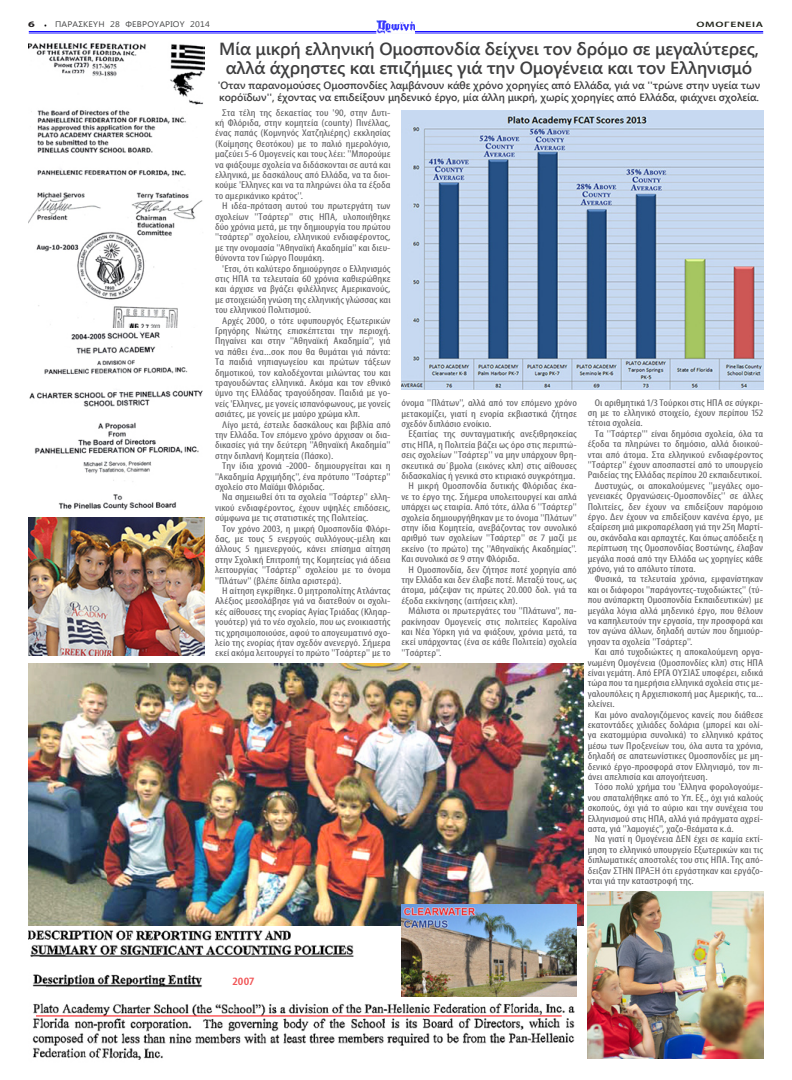
<style>
.page{position:relative;width:792px;height:1080px;background:#fff}
.page>*{position:absolute;margin:0;border:0;box-sizing:border-box;transform-origin:0 0}
.t1{font:600 17.5px "Segoe UI";letter-spacing:-.01em;color:#3e3e3f}
.t2{font:600 condensed 11.3px "Myriad Pro";color:#f15657;scale:1.2 1}
.t3{font:600 10.5px "Segoe UI";letter-spacing:-.005em;color:#3e3e3f}
.t4{font:condensed 9.9px/10.4px "Myriad Pro";letter-spacing:.005em;color:#5f5f62;text-align:justify;scale:1.2 1}
.t5{font:8.1px "Segoe UI";letter-spacing:.025em;color:#454647;scale:1.09 1}
.t6{font:600 7.9px "Myriad Pro";letter-spacing:.06em;color:#1f231a;scale:1.47 1}
.s1{font-family:"Myriad Pro";font-weight:700;font-size:8.5px;color:#231f20}
.s2{font-family:"Arial";font-weight:700;font-size:7.2px;color:#000003}
</style>
<div class="page">
<hr style="left:29px;top:31px;width:734px;height:1px;background:#150dff">
<hr style="left:29px;top:33px;width:734px;height:1px;background:#150dff">
<img style="left:377px;top:20px;width:37px;height:13px">
<img style="left:29px;top:331px;width:174px;height:179px">
<img style="left:29px;top:43px;width:175px;height:285px">
<img style="left:401px;top:110px;width:362px;height:279px">
<img style="left:29px;top:930px;width:546px;height:130px">
<img style="left:588px;top:891px;width:175px;height:167px">
<img style="left:29px;top:664px;width:554px;height:261px">
<img style="left:401px;top:904px;width:176px;height:93px">
<img style="left:29px;top:517px;width:175px;height:138px">
<hr style="left:36px;top:1015px;width:526px;height:1px;background:#fa070b">
<p class="t5" style="left:28px;top:19px;width:168px"><span class="s1">6</span> <span class="s2">•</span> ΠΑΡΑΣΚΕΥΗ 28 ΦΕΒΡΟΥΑΡΙΟΥ 2014</p>
<p class="t6" style="left:696px;top:19px;width:47px">ΟΜΟΓΕΝΕΙΑ</p>
<p class="t1" style="left:219px;top:36px;width:541px">Μία μικρή ελληνική Ομοσπονδία δείχνει τον δρόμο σε μεγαλύτερες,</p>
<p class="t1" style="left:226px;top:55px;width:528px">αλλά άχρηστες και επιζήμιες γιά την Ομογένεια και τον Ελληνισμό</p>
<p class="t3" style="left:218px;top:78px;width:544px">'Οταν παρανομούσες Ομοσπονδίες λαμβάνουν κάθε χρόνο χορηγίες από Ελλάδα, γιά να ''τρώνε στην υγεία των</p>
<p class="t3" style="left:219px;top:90px;width:542px">κορόϊδων'', έχοντας να επιδείξουν μηδενικό έργο, μία άλλη μικρή, χωρίς χορηγίες από Ελλάδα, φιάχνει σχολεία.</p>
<p class="t4" style="left:215px;top:107px;width:148px;text-indent:7px">Στα τέλη της δεκαετίας του '90, στην Δυτι&shy;κή Φλόριδα, στην κομητεία (county) Πινέλλας, ένας παπάς (Κομνηνός Χατζηλιέρης) εκκλησίας (Κοίμησης Θεοτόκου) με το παλιό ημερολόγιο, μαζεύει 5-6 Ομογενείς και τους λέει: ''Μπορούμε να φιάξουμε σχολεία να διδάσκονται σε αυτά και ελληνικά, με δασκάλους από Ελλάδα, να τα διοι&shy;κούμε 'Ελληνες και να τα πληρώνει όλα τα έξοδα το αμερικάνικο κράτος''.</p>
<p class="t4" style="left:215px;top:201px;width:148px;text-indent:7px">Η ιδέα-πρόταση αυτού του πρωτεργάτη των σχολείων ''Τσάρτερ'' στις ΗΠΑ, υλοποιήθηκε δύο χρόνια μετά, με την δημιουργία του πρώτου ''τσάρτερ'' σχολείου, ελληνικού ενδιαφέροντος, με την ονομασία ''Αθηναϊκή Ακαδημία'' και διευ&shy;θύνοντα τον Γιώργο Πουμάκη.</p>
<p class="t4" style="left:215px;top:263px;width:148px;text-indent:7px">'Ετσι, ότι καλύτερο δημιούργησε ο Ελληνισμός στις ΗΠΑ τα τελευταία 60 χρόνια καθιερώθηκε και άρχισε να βγάζει φιλέλληνες Αμερικανούς, με στοιχειώδη γνώση της ελληνικής γλώσσας και του ελληνικού Πολιτισμού.</p>
<p class="t4" style="left:215px;top:315px;width:148px;text-indent:7px">Αρχές 2000, ο τότε υφυπουργός Εξωτερικών Γρηγόρης Νιώτης επισκέπτεται την περιοχή.<br>Πηγαίνει και στην ''Αθηναϊκή Ακαδημία'', γιά να πάθει ένα...σοκ που θα θυμάται γιά πάντα:<br>Τα παιδιά νηπιαγωγείου και πρώτων τάξεων δημοτικού, τον καλοδέχονται μιλώντας του και τραγουδώντας ελληνικά. Ακόμα και τον εθνικό ύμνο της Ελλάδας τραγούδησαν. Παιδιά με γο&shy;νείς 'Ελληνες, με γονείς ισπανόφωνους, με γονείς ασιάτες, με γονείς με μαύρο χρώμα κλπ.</p>
<p class="t4" style="left:215px;top:419px;width:148px;text-indent:7px">Λίγο μετά, έστειλε δασκάλους και βιβλία από την Ελλάδα. Τον επόμενο χρόνο άρχισαν οι δια&shy;δικασίες γιά την δεύτερη ''Αθηναϊκή Ακαδημία'' στην διπλανή Κομητεία (Πάσκο).</p>
<p class="t4" style="left:215px;top:461px;width:148px;text-indent:7px">Την ίδια χρονιά -2000- δημιουργείται και η ''Ακαδημία Αρχιμήδης'', ένα πρότυπο ''Τσάρτερ'' σχολείο στο Μαϊάμι Φλόριδας.</p>
<p class="t4" style="left:215px;top:492px;width:148px;text-indent:7px">Να σημειωθεί ότι τα σχολεία ''Τσάρτερ'' ελλη&shy;νικού ενδιαφέροντος, έχουν υψηλές επιδόσεις, σύμφωνα με τις στατιστικές της Πολιτείας.</p>
<p class="t4" style="left:215px;top:523px;width:148px;text-indent:7px">Τον χρόνο 2003, η μικρή Ομοσπονδία Φλόρι&shy;δας, με τους 5 ενεργούς συλλόγους-μέλη και άλλους 5 ημιενεργούς, κάνει επίσημα αίτηση στην Σχολική Επιτροπή της Κομητείας γιά άδεια λειτουργίας ''Τσάρτερ'' σχολείου με το όνομα ''Πλάτων'' (βλέπε δίπλα αριστερά).</p>
<p class="t4" style="left:215px;top:585px;width:148px;text-indent:7px">Η αίτηση εγκρίθηκε. Ο μητροπολίτης Ατλάντας Αλέξιος μεσολάβησε γιά να διατεθούν οι σχολι&shy;κές αίθουσες της ενορίας Αγίας Τριάδας (Κληαρ&shy;γουότερ) γιά το νέο σχολείο, που ως ενοικιαστής τις χρησιμοποιούσε, αφού το απογευματινό σχο&shy;λείο της ενορίας ήταν σχεδόν ανενεργό. Σήμερα εκεί ακόμα λειτουργεί το πρώτο ''Τσάρτερ'' με το</p>
<p class="t4" style="left:588px;top:397px;width:148px;text-indent:7px">Οι αριθμητικά 1/3 Τούρκοι στις ΗΠΑ σε σύγκρι&shy;ση με το ελληνικό στοιχείο, έχουν περίπου 152 τέτοια σχολεία.</p>
<p class="t4" style="left:588px;top:428px;width:148px;text-indent:7px">Τα ''Τσάρτερ''' είναι δημόσια σχολεία, όλα τα έξοδα τα πληρώνει το δημόσιο, αλλά διοικού&shy;νται από άτομα. Στα ελληνικού ενδιαφέροντος ''Τσάρτερ'' έχουν αποσπαστεί από το υπουργείο Pαιδείας της Ελλάδας περίπου 20 εκπαιδευτικοί.</p>
<p class="t4" style="left:588px;top:480px;width:148px;text-indent:7px">Δυστυχώς, οι αποκαλούμενες ''μεγάλες ομο&shy;γενειακές Οργανώσεις-Ομοσπονδίες'' σε άλλες Πολιτείες, δεν έχουν να επιδείξουν παρόμοιο έργο. Δεν έχουν να επιδείξουν κανένα έργο, με εξαίρεση μιά μικροπαρέλαση γιά την 25η Μαρτί&shy;ου, σκάνδαλα και αρπαχτές. Και όπως απόδειξε η περίπτωση της Ομοσπονδίας Βοστώνης, έλαβαν μεγάλα ποσά από την Ελλάδα ως χορηγίες κάθε χρόνο, γιά το απόλυτο τίποτα.</p>
<p class="t4" style="left:588px;top:574px;width:148px;text-indent:7px">Φυσικά, τα τελευταία χρόνια, εμφανίστηκαν και οι διάφοροι ''παράγοντες-τυχοδιώκτες'' (τύ&shy;που ανύπαρκτη Ομοσπονδία Εκπαιδευτικών) με μεγάλα λόγια αλλά μηδενικό έργο, που θέλουν να καπηλευτούν την εργασία, την προσφορά και τον αγώνα άλλων, δηλαδή αυτών που δημιούρ&shy;γησαν τα σχολεία ''Τσάρτερ''.</p>
<p class="t4" style="left:588px;top:647px;width:148px;text-indent:7px">Και από τυχοδιώκτες η αποκαλούμενη οργα&shy;νωμένη Ομογένεια (Ομοσπονδίες κλπ) στις ΗΠΑ είναι γεμάτη. Από ΕΡΓΑ ΟΥΣΙΑΣ υποφέρει, ειδικά τώρα που τα ημερήσια ελληνικά σχολεία στις με&shy;γαλουπόλεις η Αρχιεπισκοπή μας Αμερικής, τα... κλείνει.</p>
<p class="t4" style="left:588px;top:709px;width:148px;text-indent:7px">Και μόνο αναλογιζόμενος κανείς που διάθεσε εκατοντάδες χιλιάδες δολάρια (μπορεί και ολί&shy;γα εκατομμύρια συνολικά) το ελληνικό κράτος μέσω των Προξενείων του, όλα αυτα τα χρόνια, δηλαδή σε απατεωνίστικες Ομοσπονδίες με μη&shy;δενικό έργο-προσφορά στον Ελληνισμό, τον πι&shy;άνει απελπισία και απογοήτευση.</p>
<p class="t4" style="left:588px;top:782px;width:148px;text-indent:7px">Tόσο πολύ χρήμα του 'Ελληνα φορολογούμε&shy;νου σπαταλήθηκε από το Υπ. Εξ., όχι γιά καλούς σκοπούς, όχι γιά το αύριο και την συνέχεια του Ελληνισμού στις ΗΠΑ, αλλά γιά πράγματα αχρεί&shy;αστα, γιά ''λαμογιές'', χαζο-θεάματα κ.ά.</p>
<p class="t4" style="left:588px;top:834px;width:148px;text-indent:7px">Να γιατί η Ομογένεια ΔΕΝ έχει σε καμία εκτί&shy;μηση το ελληνικό υπουργείο Εξωτερικών και τις διπλωματικές αποστολές του στις ΗΠΑ. Της από&shy;δειξαν ΣΤΗΝ ΠΡΑΞΗ ότι εργάστηκαν και εργάζο&shy;νται γιά την καταστροφή της.</p>
<p class="t4" style="left:401px;top:398px;width:148px">όνομα ''Πλάτων'', αλλά από τον επόμενο χρόνο μετακομίζει, γιατί η ενορία εκβιαστικά ζήτησε σχεδόν διπλάσιο ενοίκιο.</p>
<p class="t4" style="left:401px;top:429px;width:148px;text-indent:7px">Εξαιτίας της συνταγματικής ανεξιθρησκείας στις ΗΠΑ, η Πολιτεία βάζει ως όρο στις περιπτώ&shy;σεις σχολείων ''Τσάρτερ'' να μην υπάρχουν θρη&shy;σκευτικά συ΄βμολα (εικόνες κλπ) στις αίθουσες διδασκαλίας ή γενικά στο κτιριακό συγκρότημα.</p>
<p class="t4" style="left:401px;top:481px;width:148px;text-indent:7px">Η μικρή Ομοσπονδία δυτικής Φλόριδας έκα&shy;νε το έργο της. Σήμερα υπολειτουργεί και απλά υπάρχει ως εταιρία. Από τότε, άλλα 6 ''Τσάρτερ'' σχολεία δημιουργήθηκαν με το όνομα ''Πλάτων'' στην ίδια Κομητεία, ανεβάζοντας τον συνολικό αριθμό των σχολείων ''Τσάρτερ'' σε 7 μαζί με εκείνο (το πρώτο) της ''Αθηναϊκής Ακαδημίας''.<br>Και συνολικά σε 9 στην Φλόριδα.</p>
<p class="t4" style="left:401px;top:564px;width:148px;text-indent:7px">Η Ομοσπονδία, δεν ζήτησε ποτέ χορηγία από την Ελλάδα και δεν έλαβε ποτέ. Μεταξύ τους, ως άτομα, μάζεψαν τις πρώτες 20.000 δολ. γιά τα έξοδα εκκίνησης (αιτήσεις κλπ).</p>
<p class="t4" style="left:401px;top:606px;width:148px;text-indent:7px">Μάλιστα οι πρωτεργάτες του ''Πλάτωνα'', πα&shy;ρακίνησαν Ομογενείς στις πολιτείες Καρολίνα και Νέα Υόρκη γιά να φιάξουν, χρόνια μετά, τα εκεί υπάρχοντας (ένα σε κάθε Πολιτεία) σχολεία ''Τσάρτερ''.</p>
<p class="t2" style="left:233px;top:974px;width:19px">2007</p>
</div>
